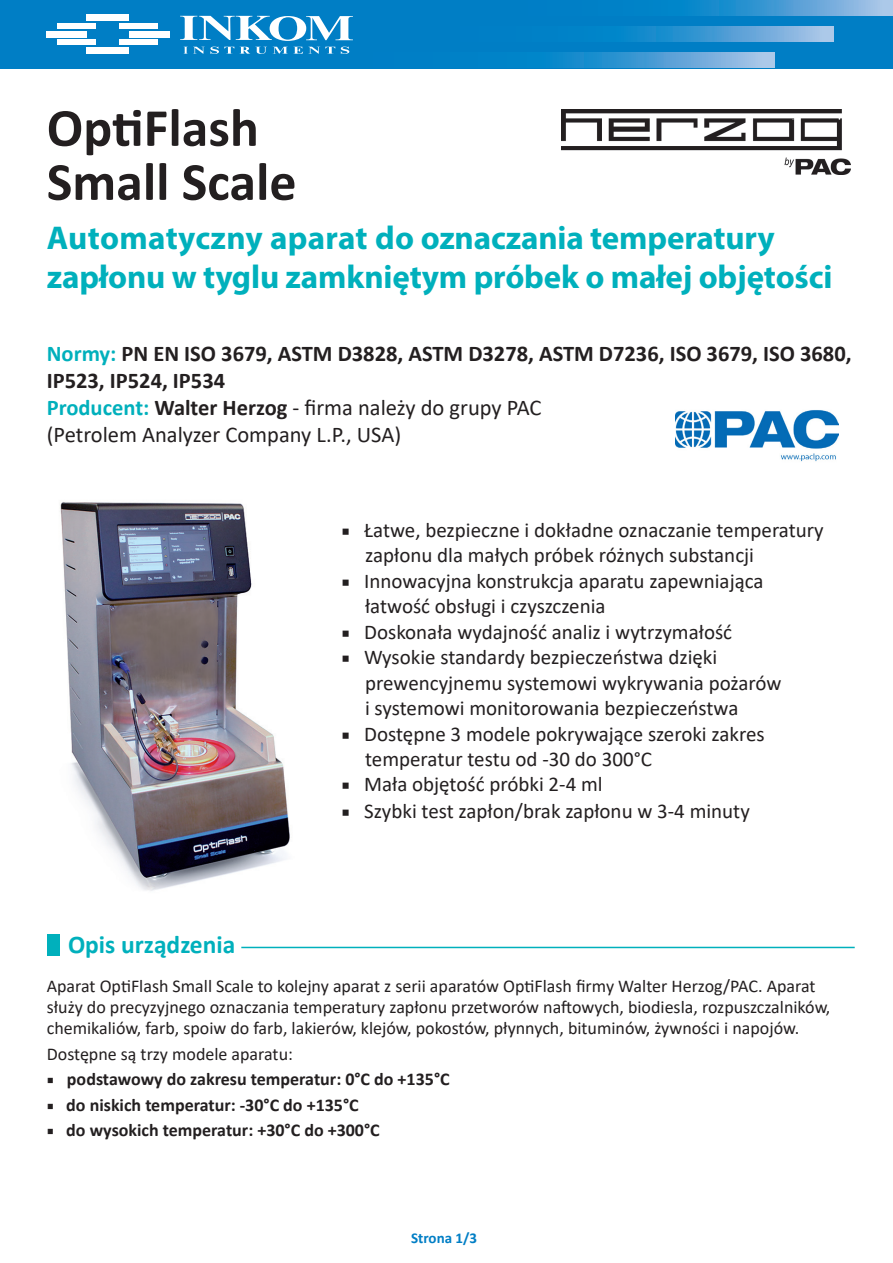
<style>
.page{position:relative;width:893px;height:1263px;background:#fff}
.page>*{position:absolute;margin:0;border:0;box-sizing:border-box;transform-origin:0 0}
.t1{font:700 54px/54px "Calibri";color:#231f20}
.t2{font:700 33px/39.6px "Myriad Pro";letter-spacing:-.005em;color:#00b0bc}
.t3{font:700 25.5px "Calibri";color:#00b0bc}
.t4{font:700 22.5px/27px "Calibri";color:#231f20}
.t5{font:22.5px/27px "Calibri";color:#231f20}
.t6{font:21px/25.5px "Calibri";color:#231f20}
.t7{font:18px/21px "Calibri";color:#231f20}
.t8{font:700 18px "Calibri";color:#231f20}
.t9{font:700 15px "Calibri";color:#007ec5}
.s1{color:#00b0bc}
.s2{font-weight:700;color:#00b0bc}
.s3{font-weight:700}
.s4{font-family:"Minion Pro";font-weight:700}
.s5{font-family:"Minion Pro"}
</style>
<div class="page">
<div style="left:47px;top:934px;width:13px;height:21px;background:#00b0bc"></div>
<hr style="left:241px;top:947px;width:614px;height:1px;background:#00b0bc">
<div style="left:0;top:0;width:893px;height:68px;background:#007ec5"></div>
<svg style="left:340px;top:52px;width:435px;height:16px"></svg>
<div style="left:87px;top:14px;width:42px;height:7px;background:#fff"></div>
<div style="left:87px;top:47px;width:42px;height:6px;background:#fff"></div>
<div style="left:129px;top:31px;width:40px;height:6px;background:#fff"></div>
<div style="left:47px;top:31px;width:40px;height:6px;background:#fff"></div>
<div style="left:119px;top:39px;width:38px;height:6px;background:#fff"></div>
<div style="left:57px;top:39px;width:39px;height:6px;background:#fff"></div>
<div style="left:119px;top:23px;width:38px;height:6px;background:#fff"></div>
<div style="left:57px;top:23px;width:39px;height:6px;background:#fff"></div>
<svg style="left:180px;top:16px;width:173px;height:25px"></svg>
<svg style="left:184px;top:47px;width:50px;height:7px"></svg>
<svg style="left:240px;top:47px;width:26px;height:7px"></svg>
<svg style="left:273px;top:47px;width:62px;height:7px"></svg>
<svg style="left:341px;top:47px;width:8px;height:7px"></svg>
<svg style="left:631px;top:26px;width:203px;height:16px;background:#56a3d7"></svg>
<svg style="left:695px;top:0;width:198px;height:15px;background:#56a3d7"></svg>
<img style="left:675px;top:410px;width:164px;height:52px">
<img style="left:561px;top:110px;width:289px;height:64px">
<img style="left:60px;top:502px;width:230px;height:389px">
<p class="t1" style="left:47px;top:100px;width:251px">OptiFlash<br>Small Scale</p>
<p class="t2" style="left:47px;top:217px;width:787px">Automatyczny aparat do oznaczania temperatury zapłonu w tyglu zamkniętym próbek o małej objętości</p>
<p class="t4" style="left:47px;top:339px;width:806px"><span class="s1">Normy:</span> PN EN ISO 3679, ASTM D3828, ASTM D3278, ASTM D7236, ISO 3679, ISO 3680,<br>IP523, IP524, IP534</p>
<p class="t5" style="left:47px;top:393px;width:496px"><span class="s2">Producent:</span> <span class="s3">Walter Herzog</span> - firma należy do grupy PAC (Petrolem Analyzer Company L.P., USA)</p>
<p class="t3" style="left:68px;top:926px;width:169px">Opis urządzenia</p>
<p class="t6" style="left:365px;top:517px;width:460px;text-indent:-24px"><span class="s4">■</span> Łatwe, bezpieczne i dokładne oznaczanie temperatury zapłonu dla małych próbek różnych substancji</p>
<p class="t6" style="left:365px;top:568px;width:400px;text-indent:-24px"><span class="s5">■</span> Innowacyjna konstrukcja aparatu zapewniająca łatwość obsługi i czyszczenia</p>
<p class="t6" style="left:341px;top:618px;width:392px"><span class="s5">■</span> Doskonała wydajność analiz i wytrzymałość</p>
<p class="t6" style="left:365px;top:644px;width:418px;text-indent:-24px"><span class="s5">■</span> Wysokie standardy bezpieczeństwa dzięki prewencyjnemu systemowi wykrywania pożarów i systemowi monitorowania bezpieczeństwa</p>
<p class="t6" style="left:365px;top:720px;width:401px;text-indent:-24px"><span class="s5">■</span> Dostępne 3 modele pokrywające szeroki zakres temperatur testu od -30 do 300°C</p>
<p class="t6" style="left:341px;top:771px;width:263px"><span class="s5">■</span> Mała objętość próbki 2-4 ml</p>
<p class="t6" style="left:341px;top:798px;width:410px"><span class="s5">■</span> Szybki test zapłon/brak zapłonu w 3-4 minuty</p>
<p class="t7" style="left:47px;top:975px;width:785px">Aparat OptiFlash Small Scale to kolejny aparat z serii aparatów OptiFlash firmy Walter Herzog/PAC. Aparat służy do precyzyjnego oznaczania temperatury zapłonu przetworów naftowych, biodiesla, rozpuszczalników, chemikaliów, farb, spoiw do farb, lakierów, klejów, pokostów, płynnych, bituminów, żywności i napojów.</p>
<p class="t7" style="left:47px;top:1043px;width:248px">Dostępne są trzy modele aparatu:</p>
<p class="t8" style="left:47px;top:1066px;width:404px"><span class="s5">■</span> podstawowy do zakresu temperatur: 0°C do +135°C</p>
<p class="t8" style="left:47px;top:1092px;width:313px"><span class="s5">■</span> do niskich temperatur: -30°C do +135°C</p>
<p class="t8" style="left:47px;top:1117px;width:334px"><span class="s5">■</span> do wysokich temperatur: +30°C do +300°C</p>
<p class="t9" style="left:411px;top:1228px;width:68px">Strona 1/3</p>
</div>
